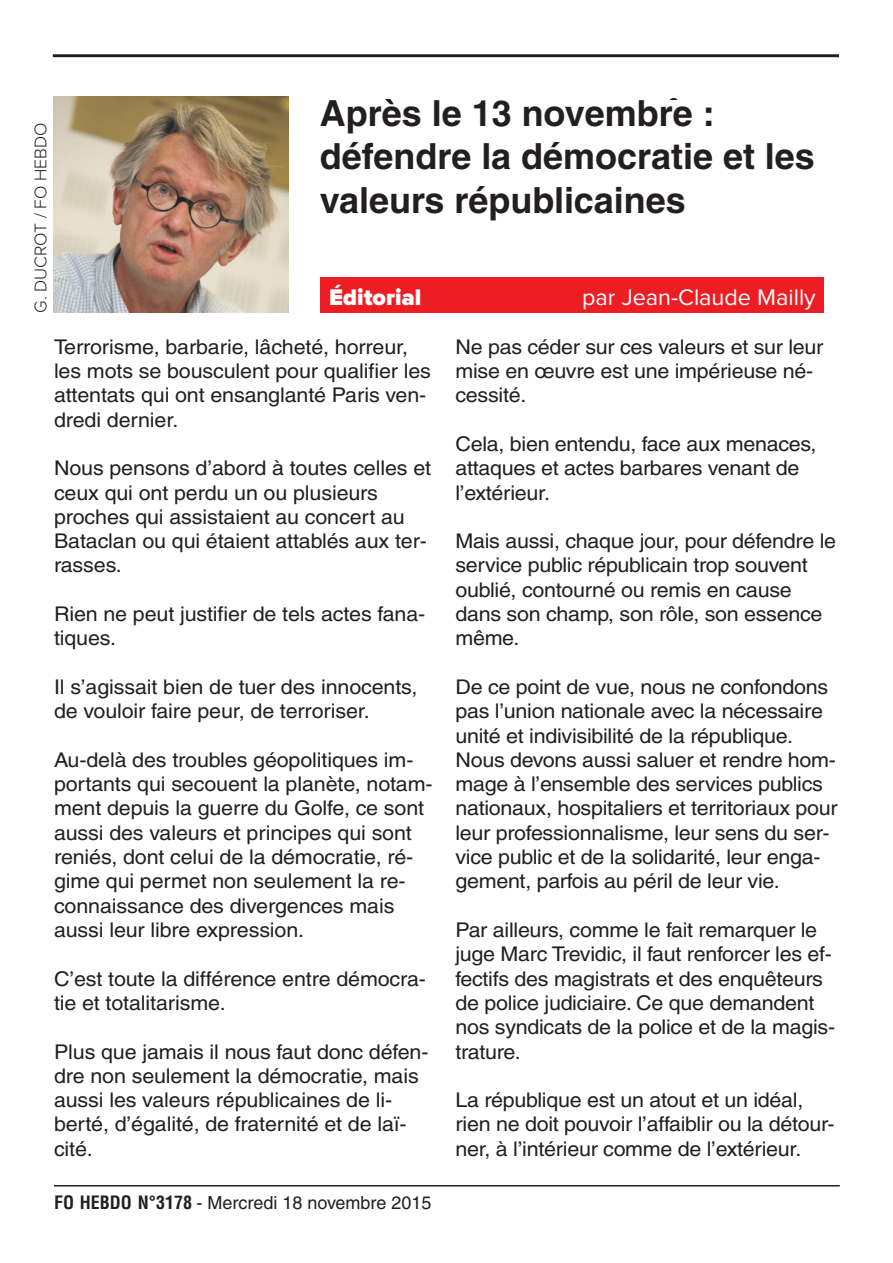
<style>
.page{position:relative;width:893px;height:1263px;background:#fff}
.page>*{position:absolute;margin:0;border:0;box-sizing:border-box;transform-origin:0 0}
.t1{font:900 52.65px/49.7px "Proxima Nova";color:#231f20}
.t2{font:700 36px/43.2px "Helvetica";color:#231f20}
.t3{font:23.4px "Proxima Nova";color:#fff}
.t4{font:900 23.4px "Proxima Nova";color:#fff}
.t5{font:20.25px/24.3px "Helvetica";letter-spacing:-.01em;color:#231f20;scale:1.06 1}
.t6{font:18px "Helvetica";color:#231f20}
.t7{font:300 17.55px "Proxima Nova";color:#231f20}
.s1{font-weight:700;font-stretch:condensed}
</style>
<div class="page">
<div style="left:321px;top:278px;width:503px;height:35px;background:#ee1d23"></div>
<hr style="left:53px;top:54px;width:786px;height:3px;background:#231f20">
<img style="left:53px;top:96px;width:235px;height:217px">
<hr style="left:54px;top:1185px;width:786px;height:1px;background:#231f20">
<p class="t7" style="left:35px;top:313px;width:192px;rotate:-90deg">G. DUCROT / FO HEBDO</p>
<h1 class="t1" style="left:321px;top:98px;width:403px">Code du travail : la vigilance s’impose</h1>
<h2 class="t2" style="left:320px;top:95px;width:496px">Après le 13 novembre : défendre la démocratie et les valeurs républicaines</h2>
<p class="t4" style="left:329px;top:289px;width:94px">Éditorial</p>
<p class="t3" style="left:582px;top:289px;width:235px">par Jean-Claude Mailly</p>
<p class="t5" style="left:54px;top:336px;width:357px">Terrorisme, barbarie, lâcheté, horreur, les mots se bousculent pour qualifier les attentats qui ont ensanglanté Paris ven&shy;dredi dernier.</p>
<p class="t5" style="left:54px;top:458px;width:357px">Nous pensons d’abord à toutes celles et ceux qui ont perdu un ou plusieurs proches qui assistaient au concert au<br>Bataclan ou qui étaient attablés aux ter&shy;rasses.</p>
<p class="t5" style="left:54px;top:604px;width:352px">Rien ne peut justifier de tels actes fana&shy;tiques.</p>
<p class="t5" style="left:54px;top:677px;width:344px">Il s’agissait bien de tuer des innocents, de vouloir faire peur, de terroriser.</p>
<p class="t5" style="left:54px;top:749px;width:359px">Au-delà des troubles géopolitiques im&shy;portants qui secouent la planète, notam&shy;ment depuis la guerre du Golfe, ce sont aussi des valeurs et principes qui sont reniés, dont celui de la démocratie, ré&shy;gime qui permet non seulement la re&shy;connaissance des divergences mais aussi leur libre expression.</p>
<p class="t5" style="left:54px;top:968px;width:352px">C’est toute la différence entre démocra&shy;tie et totalitarisme.</p>
<p class="t5" style="left:54px;top:1041px;width:355px">Plus que jamais il nous faut donc défen&shy;dre non seulement la démocratie, mais aussi les valeurs républicaines de li&shy;berté, d’égalité, de fraternité et de laï&shy;cité.</p>
<p class="t6" style="left:54px;top:1196px;width:379px"><span class="s1">FO HEBDO N°3178</span> - Mercredi 18 novembre 2015</p>
<p class="t5" style="left:455px;top:336px;width:348px">Ne pas céder sur ces valeurs et sur leur mise en œuvre est une impérieuse né&shy;cessité.</p>
<p class="t5" style="left:455px;top:434px;width:342px">Cela, bien entendu, face aux menaces, attaques et actes barbares venant de l’extérieur.</p>
<p class="t5" style="left:455px;top:531px;width:361px">Mais aussi, chaque jour, pour défendre le service public républicain trop souvent oublié, contourné ou remis en cause dans son champ, son rôle, son essence même.</p>
<p class="t5" style="left:455px;top:677px;width:362px">De ce point de vue, nous ne confondons pas l’union nationale avec la nécessaire unité et indivisibilité de la république.<br>Nous devons aussi saluer et rendre hom&shy;mage à l’ensemble des services publics nationaux, hospitaliers et territoriaux pour leur professionnalisme, leur sens du ser&shy;vice public et de la solidarité, leur enga&shy;gement, parfois au péril de leur vie.</p>
<p class="t5" style="left:455px;top:920px;width:360px">Par ailleurs, comme le fait remarquer le juge Marc Trevidic, il faut renforcer les ef&shy;fectifs des magistrats et des enquêteurs de police judiciaire. Ce que demandent nos syndicats de la police et de la magis&shy;trature.</p>
<p class="t5" style="left:455px;top:1090px;width:359px">La république est un atout et un idéal, rien ne doit pouvoir l’affaiblir ou la détour&shy;ner, à l’intérieur comme de l’extérieur.</p>
</div>
